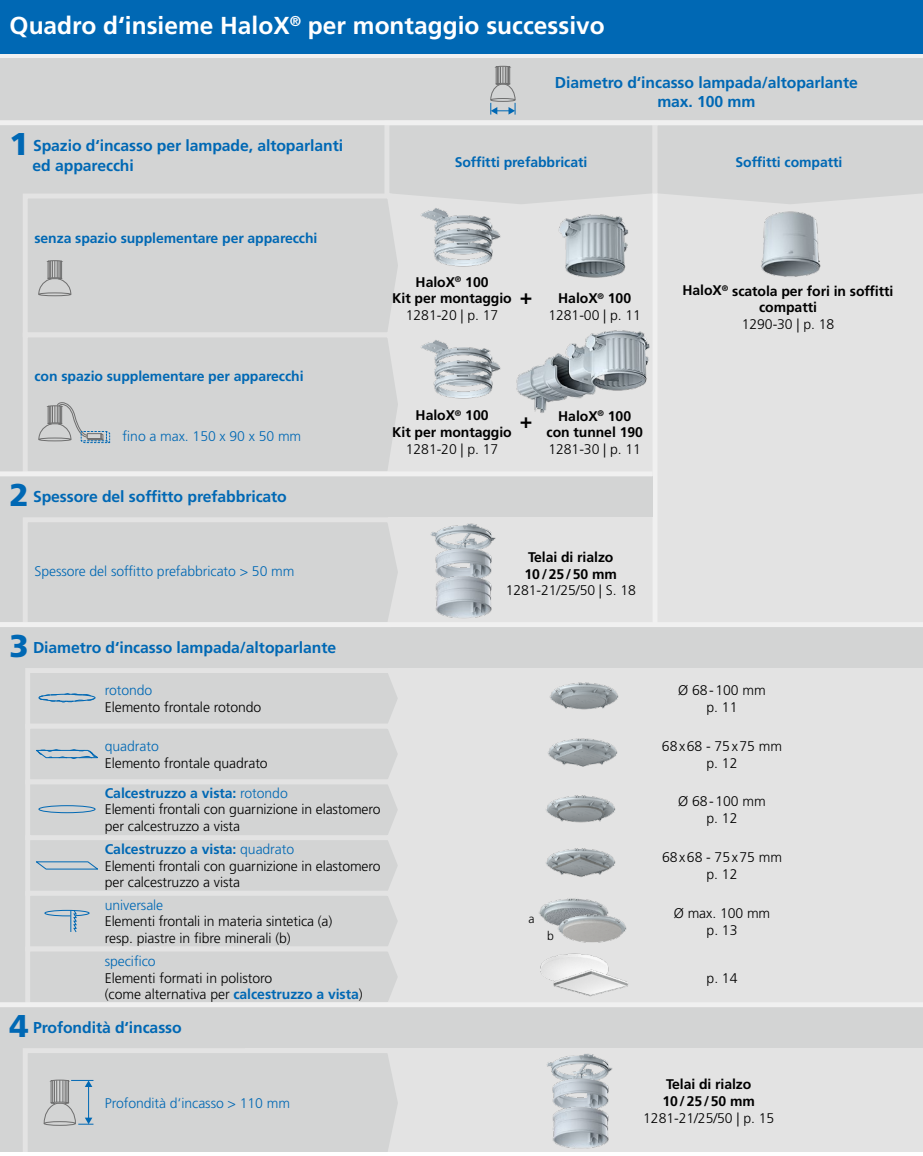
<style>
.page{position:relative;width:923px;height:1156px;background:#fff}
.page>*{position:absolute;margin:0;border:0;box-sizing:border-box;transform-origin:0 0}
.t1{font:700 24.5px "Frutiger LT Std";color:#fff}
.t2{font:700 21px "Frutiger LT Std";color:#000}
.t3{font:700 15.75px/19.2px "Frutiger LT Std";letter-spacing:-.005em;color:#0068b4}
.t4{font:300 14px/16.6px "Frutiger LT Std";letter-spacing:-.005em;color:#000;text-align:center}
.t5{font:700 14px/16.6px "Frutiger LT Std";letter-spacing:-.005em;color:#000;text-align:center}
.t6{font:700 14px "Frutiger LT Std";letter-spacing:-.005em;color:#0068b4}
.t7{font:300 14px "Frutiger LT Std";letter-spacing:-.005em;color:#0068b4}
.t8{font:300 12.25px "Frutiger LT Std";color:#000}
.s1{font-weight:900;font-size:31.5px}
.s2{font-weight:300}
.s3{font-weight:700}
.s4{color:#0068b4}
.s5{font-weight:700;color:#0068b4}
</style>
<div class="page">
<div style="left:0;top:90px;width:923px;height:1062px;background:#e3e3e3"></div>
<div style="left:0;top:0;width:923px;height:53px;background:#0068b4"></div>
<div style="left:0;top:58px;width:923px;height:62px;background:#d3d4d4"></div>
<div style="left:0;top:125px;width:387px;height:346px;background:#d3d4d4"></div>
<div style="left:0;top:627px;width:387px;height:375px;background:#d3d4d4"></div>
<div style="left:652px;top:194px;width:5px;height:431px;background:#f0f0f0"></div>
<svg style="left:23px;top:194px;width:375px;height:135px"></svg>
<svg style="left:23px;top:329px;width:375px;height:142px"></svg>
<div style="left:225px;top:627px;width:698px;height:41px;background:#d3d4d4"></div>
<svg style="left:382px;top:66px;width:541px;height:146px"></svg>
<svg style="left:38px;top:402px;width:74px;height:42px"></svg>
<div style="left:38px;top:292px;width:33px;height:4px;border:1px solid #6e6e6e;border-radius:50%"></div>
<svg style="left:38px;top:260px;width:34px;height:35px"></svg>
<svg style="left:25px;top:668px;width:373px;height:334px"></svg>
<img style="left:550px;top:682px;width:69px;height:28px">
<img style="left:546px;top:795px;width:70px;height:28px">
<img style="left:548px;top:738px;width:70px;height:29px">
<img style="left:546px;top:848px;width:70px;height:29px">
<img style="left:539px;top:898px;width:69px;height:27px">
<img style="left:556px;top:912px;width:71px;height:31px">
<img style="left:516px;top:330px;width:134px;height:83px">
<img style="left:557px;top:209px;width:72px;height:69px">
<div style="left:0;top:1007px;width:244px;height:145px;background:#d3d4d4"></div>
<div style="left:225px;top:1007px;width:698px;height:41px;background:#d3d4d4"></div>
<div style="left:330px;top:476px;width:322px;height:41px;background:#d3d4d4"></div>
<svg style="left:23px;top:1048px;width:221px;height:104px"></svg>
<svg style="left:25px;top:1050px;width:373px;height:102px"></svg>
<img style="left:420px;top:206px;width:82px;height:61px">
<img style="left:421px;top:340px;width:80px;height:59px">
<div style="left:0;top:476px;width:387px;height:146px;background:#d3d4d4"></div>
<svg style="left:23px;top:517px;width:375px;height:105px"></svg>
<div style="left:0;top:622px;width:923px;height:5px;background:#f0f0f0"></div>
<div style="left:0;top:1002px;width:923px;height:5px;background:#f0f0f0"></div>
<div style="left:0;top:471px;width:652px;height:5px;background:#f0f0f0"></div>
<div style="left:0;top:120px;width:923px;height:5px;background:#f0f0f0"></div>
<img style="left:547px;top:1053px;width:66px;height:19px">
<img style="left:551px;top:1065px;width:58px;height:33px">
<img style="left:552px;top:1098px;width:57px;height:51px">
<img style="left:430px;top:523px;width:66px;height:18px">
<img style="left:434px;top:535px;width:59px;height:33px">
<img style="left:435px;top:568px;width:57px;height:50px">
<img style="left:753px;top:209px;width:71px;height:68px">
<img style="left:540px;top:953px;width:67px;height:28px">
<img style="left:552px;top:966px;width:76px;height:31px">
<p class="t1" style="left:10px;top:11px;width:596px">Quadro d‘insieme HaloX<sup>®</sup> per montaggio successivo</p>
<p class="t3" style="left:33px;top:136px;width:312px;text-indent:-23px"><span class="s1">1</span> Spazio d‘incasso per lampade, altoparlanti ed apparecchi</p>
<p class="t3" style="left:555px;top:73px;width:305px;text-align:center">Diametro d‘incasso lampada/altoparlante max. 100 mm</p>
<p class="t6" style="left:455px;top:153px;width:134px">Soffitti prefabbricati</p>
<p class="t6" style="left:735px;top:153px;width:108px">Soffitti compatti</p>
<p class="t6" style="left:34px;top:230px;width:284px">senza spazio supplementare per apparecchi</p>
<p class="t6" style="left:34px;top:368px;width:271px">con spazio supplementare per apparecchi</p>
<p class="t7" style="left:123px;top:428px;width:180px">fino a max. 150 x 90 x 50 mm</p>
<p class="t3" style="left:10px;top:487px;width:279px"><span class="s1">2</span> Spessore del soffitto prefabbricato</p>
<p class="t5" style="left:392px;top:274px;width:121px">HaloX<sup>®</sup> 100<br>Kit per montaggio<br><span class="s2">1281-20 | p. 17</span></p>
<p class="t2" style="left:520px;top:284px;width:14px">+</p>
<p class="t4" style="left:548px;top:290px;width:94px"><span class="s3">HaloX</span><sup>®</sup> <span class="s3">100<br></span>1281-00 | p. 11</p>
<p class="t5" style="left:392px;top:407px;width:121px">HaloX<sup>®</sup> 100<br>Kit per montaggio<br><span class="s2">1281-20 | p. 17</span></p>
<p class="t2" style="left:520px;top:408px;width:14px">+</p>
<p class="t5" style="left:546px;top:407px;width:98px">HaloX<sup>®</sup> 100 con tunnel 190<br><span class="s2">1281-30 | p. 11</span></p>
<p class="t5" style="left:682px;top:282px;width:212px">HaloX<sup>®</sup> scatola per fori in soffitti compatti<br><span class="s2">1290-30 | p. 18</span></p>
<p class="t7" style="left:34px;top:563px;width:261px">Spessore del soffitto prefabbricato &gt; 50 mm</p>
<p class="t3" style="left:10px;top:638px;width:328px"><span class="s1">3</span> Diametro d‘incasso lampada/altoparlante</p>
<p class="t4" style="left:105px;top:682px;width:158px;text-align:left"><span class="s4">rotondo<br></span>Elemento frontale rotondo</p>
<p class="t4" style="left:105px;top:738px;width:164px;text-align:left"><span class="s4">quadrato<br></span>Elemento frontale quadrato</p>
<p class="t4" style="left:105px;top:785px;width:277px;text-align:left"><span class="s5">Calcestruzzo a vista:</span> <span class="s4">rotondo<br></span>Elementi frontali con guarnizione in elastomero per calcestruzzo a vista</p>
<p class="t4" style="left:105px;top:841px;width:277px;text-align:left"><span class="s5">Calcestruzzo a vista:</span> <span class="s4">quadrato<br></span>Elementi frontali con guarnizione in elastomero per calcestruzzo a vista</p>
<p class="t4" style="left:105px;top:897px;width:229px;text-align:left"><span class="s4">universale<br></span>Elementi frontali in materia sintetica (a) resp. piastre in fibre minerali (b)</p>
<p class="t4" style="left:105px;top:953px;width:259px;text-align:left"><span class="s4">specifico<br></span>Elementi formati in polistoro<br>(come alternativa per <span class="s5">calcestruzzo a vista</span>)</p>
<p class="t3" style="left:10px;top:1018px;width:174px"><span class="s1">4</span> Profondità d‘incasso</p>
<p class="t7" style="left:105px;top:1095px;width:187px">Profondità d‘incasso &gt; 110 mm</p>
<p class="t5" style="left:506px;top:549px;width:132px">Telai di rialzo<br>10/25/50 mm<br><span class="s2">1281-21/25/50 | S. 18</span></p>
<p class="t8" style="left:528px;top:912px;width:8px">a</p>
<p class="t8" style="left:547px;top:928px;width:8px">b</p>
<p class="t4" style="left:678px;top:682px;width:89px">Ø 68-100 mm p. 11</p>
<p class="t4" style="left:662px;top:738px;width:122px">68x68 - 75x75 mm p. 12</p>
<p class="t4" style="left:678px;top:793px;width:89px">Ø 68-100 mm p. 12</p>
<p class="t4" style="left:662px;top:849px;width:122px">68x68 - 75x75 mm p. 12</p>
<p class="t4" style="left:674px;top:905px;width:98px">Ø max. 100 mm p. 13</p>
<p class="t4" style="left:706px;top:970px;width:32px">p. 14</p>
<p class="t5" style="left:643px;top:1076px;width:132px">Telai di rialzo<br>10/25/50 mm<br><span class="s2">1281-21/25/50 | p. 15</span></p>
</div>
